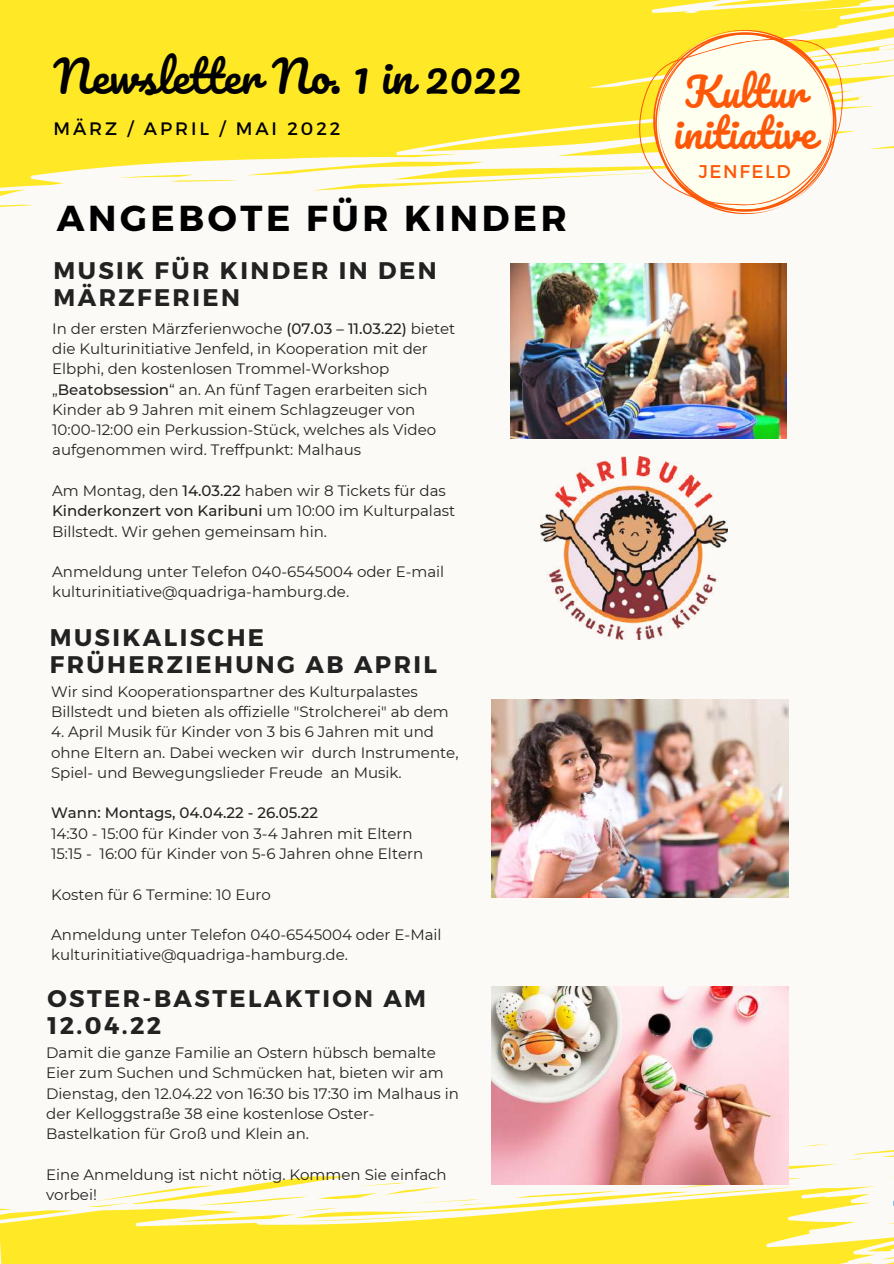
<style>
.page{position:relative;width:894px;height:1264px;background:#fff}
.page>*{position:absolute;margin:0;border:0;box-sizing:border-box;transform-origin:0 0}
.t1{font:43.5px "Pacifico";color:#000}
.t2{font:39.9px/41.4px "Pacifico";color:#fd5808}
.t3{font:700 36px "Montserrat";letter-spacing:.1em;color:#000}
.t4{font:700 24px/27px "Montserrat";letter-spacing:.1em;color:#222}
.t5{font:18.45px "Montserrat";letter-spacing:.085em;color:#fd5808}
.t6{font:18px "Montserrat";letter-spacing:.16em;color:#000}
.t7{font:15px/20.2px "Montserrat";color:#222}
.t8{font:500 15px "Montserrat";color:#222}
.s1{font-weight:500}
</style>
<div class="page">
<div style="left:0;top:0;width:893px;height:1263px;background:#fbfaf6"></div>
<svg style="left:0;top:191px;width:34px;height:16px"></svg>
<svg style="left:0;top:0;width:893px;height:191px;background:#feea3d"></svg>
<svg style="left:809px;top:1143px;width:20px;height:3px"></svg>
<svg style="left:0;top:1162px;width:893px;height:101px;fill:#ffe927"></svg>
<svg style="left:0;top:1207px;width:74px;height:12px"></svg>
<svg style="left:86px;top:1163px;width:751px;height:60px"></svg>
<svg style="left:888px;top:1170px;width:6px;height:8px"></svg>
<svg style="left:853px;top:1150px;width:41px;height:9px"></svg>
<svg style="left:886px;top:1216px;width:8px;height:16px"></svg>
<svg style="left:823px;top:1238px;width:71px;height:25px"></svg>
<svg style="left:245px;top:30px;width:648px;height:185px"></svg>
<img style="left:491px;top:986px;width:297px;height:198px">
<img style="left:510px;top:264px;width:276px;height:174px">
<img style="left:491px;top:699px;width:297px;height:198px">
<img style="left:540px;top:456px;width:187px;height:184px">
<h1 class="t1" style="left:53px;top:53px;width:469px">Newsletter No. 1 in 2022</h1>
<p class="t6" style="left:53px;top:116px;width:288px">MÄRZ / APRIL / MAI 2022</p>
<h3 class="t3" style="left:57px;top:195px;width:511px">ANGEBOTE FÜR KINDER</h3>
<h3 class="t4" style="left:53px;top:255px;width:384px">MUSIK FÜR KINDER IN DEN<br>MÄRZFERIEN</h3>
<p class="t7" style="left:52px;top:318px;width:404px">In der ersten Märzferienwoche <span class="s1">(07.03 – 11.03.22)</span> bietet die Kulturinitiative Jenfeld, in Kooperation mit der Elbphi, den kostenlosen Trommel-Workshop „<span class="s1">Beatobsession</span>“ an. An fünf Tagen erarbeiten sich Kinder ab 9 Jahren mit einem Schlagzeuger von 10:00-12:00 ein Perkussion-Stück, welches als Video aufgenommen wird. Treffpunkt: Malhaus</p>
<p class="t7" style="left:52px;top:480px;width:404px">Am Montag, den <span class="s1">14.03.22</span> haben wir 8 Tickets für das<br><span class="s1">Kinderkonzert von Karibuni</span> um 10:00 im Kulturpalast<br>Billstedt. Wir gehen gemeinsam hin.</p>
<p class="t7" style="left:52px;top:561px;width:393px">Anmeldung unter Telefon 040-6545004 oder E-mail kulturinitiative@quadriga-hamburg.de.</p>
<h3 class="t4" style="left:50px;top:622px;width:388px">MUSIKALISCHE<br>FRÜHERZIEHUNG AB APRIL</h3>
<p class="t7" style="left:51px;top:681px;width:399px">Wir sind Kooperationspartner des Kulturpalastes<br>Billstedt und bieten als offizielle "Strolcherei" ab dem</p>
<p class="t7" style="left:51px;top:721px;width:409px">4. April Musik für Kinder von 3 bis 6 Jahren mit und ohne Eltern an. Dabei wecken wir durch Instrumente,<br>Spiel- und Bewegungslieder Freude an Musik.</p>
<p class="t8" style="left:51px;top:803px;width:268px">Wann: Montags, 04.04.22 - 26.05.22</p>
<p class="t7" style="left:51px;top:823px;width:374px">14:30 - 15:00 für Kinder von 3-4 Jahren mit Eltern<br>15:15 - 16:00 für Kinder von 5-6 Jahren ohne Eltern</p>
<p class="t7" style="left:51px;top:884px;width:221px">Kosten für 6 Termine: 10 Euro</p>
<p class="t7" style="left:51px;top:924px;width:392px">Anmeldung unter Telefon 040-6545004 oder E-Mail kulturinitiative@quadriga-hamburg.de.</p>
<h3 class="t4" style="left:47px;top:983px;width:380px">OSTER-BASTELAKTION AM<br>12.04.22</h3>
<p class="t7" style="left:46px;top:1042px;width:414px">Damit die ganze Familie an Ostern hübsch bemalte Eier zum Suchen und Schmücken hat, bieten wir am Dienstag, den 12.04.22 von 16:30 bis 17:30 im Malhaus in der Kelloggstraße 38 eine kostenlose Oster-Bastelkation für Groß und Klein an.</p>
<p class="t7" style="left:46px;top:1164px;width:402px">Eine Anmeldung ist nicht nötig. Kommen Sie einfach vorbei!</p>
<h2 class="t2" style="left:673px;top:73px;width:144px">Kultur initiative</h2>
<p class="t5" style="left:698px;top:160px;width:93px">JENFELD</p>
</div>
